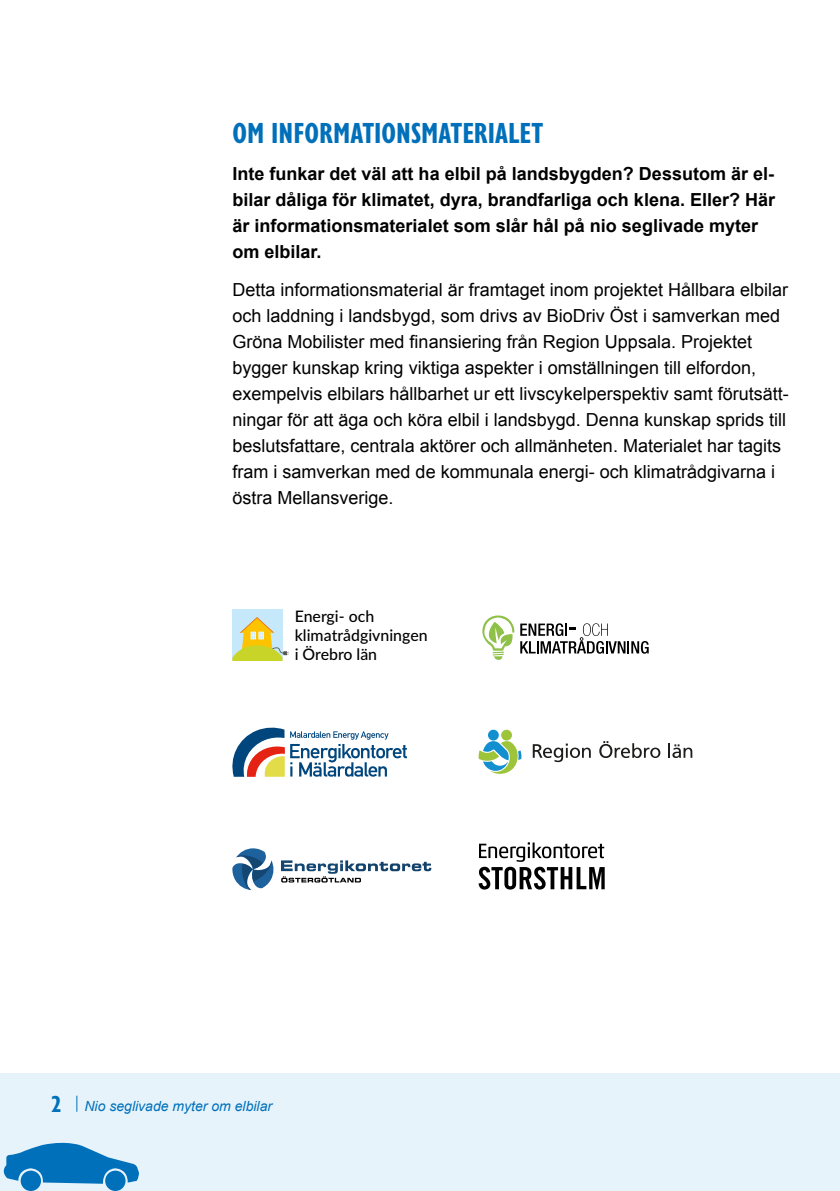
<style>
.page{position:relative;width:840px;height:1191px;background:#fff}
.page>*{position:absolute;margin:0;border:0;box-sizing:border-box;transform-origin:0 0}
.Rubrik_1{font:700 condensed 30px "Gill Sans Nova";color:#0070ba}
.Brödtext{font:18px/26px "Arial";color:#000}
.Brödtext-2{font:700 18px/26px "Arial";color:#000}
.t1{font:500 15.8px/19px "Lato";color:#000}
.t2{font:italic 14px "Arial";color:#0070ba}
.s1{font-family:"Gill Sans Nova";font-weight:700;font-style:normal;font-stretch:condensed;font-size:24px}
</style>
<div class="page">
<div style="left:0;top:1073px;width:839px;height:118px;background:#e6f3fb"></div>
<svg style="left:76px;top:1095px;width:1px;height:16px"></svg>
<div style="left:105px;top:1170px;width:20px;height:21px;background:#0070ba;border-radius:50%"></div>
<div style="left:21px;top:1170px;width:20px;height:21px;background:#0070ba;border-radius:50%"></div>
<svg style="left:3px;top:1142px;width:136px;height:41px"></svg>
<div style="left:232px;top:610px;width:50px;height:49px;background:#c6e8fb"></div>
<svg style="left:232px;top:617px;width:56px;height:43px"></svg>
<svg style="left:520px;top:623px;width:128px;height:30px"></svg>
<svg style="left:482px;top:615px;width:32px;height:45px"></svg>
<div style="left:487px;top:729px;width:11px;height:11px;background:#138fcf;border-radius:50%"></div>
<div style="left:501px;top:729px;width:10px;height:11px;background:#9ec53a;border-radius:50%"></div>
<svg style="left:478px;top:741px;width:43px;height:33px"></svg>
<svg style="left:532px;top:743px;width:58px;height:19px"></svg>
<svg style="left:599px;top:741px;width:61px;height:17px"></svg>
<svg style="left:668px;top:743px;width:24px;height:15px"></svg>
<svg style="left:232px;top:727px;width:175px;height:50px"></svg>
<svg style="left:232px;top:848px;width:42px;height:42px"></svg>
<svg style="left:281px;top:860px;width:150px;height:22px"></svg>
<svg style="left:478px;top:842px;width:126px;height:47px"></svg>
<p class="Rubrik_1" style="left:232px;top:113px;width:312px">OM INFORMATIONSMATERIALET</p>
<p class="Brödtext-2" style="left:232px;top:161px;width:544px">Inte funkar det väl att ha elbil på landsbygden? Dessutom är el&shy;bilar dåliga för klimatet, dyra, brandfarliga och klena. Eller? Här är informationsmaterialet som slår hål på nio seglivade myter om elbilar.</p>
<p class="Brödtext" style="left:232px;top:276px;width:557px">Detta informationsmaterial är framtaget inom projektet Hållbara elbilar och laddning i landsbygd, som drivs av BioDriv Öst i samverkan med Gröna Mobilister med finansiering från Region Uppsala. Projektet bygger kunskap kring viktiga aspekter i omställningen till elfordon, exempelvis elbilars hållbarhet ur ett livscykelperspektiv samt förutsätt&shy;ningar för att äga och köra elbil i landsbygd. Denna kunskap sprids till beslutsfattare, centrala aktörer och allmänheten. Materialet har tagits fram i samverkan med de kommunala energi- och klimatrådgivarna i östra Mellansverige.</p>
<p class="t1" style="left:294px;top:606px;width:134px">Energi- och klimatrådgivningen i Örebro län</p>
<p class="t2" style="left:51px;top:1097px;width:222px"><span class="s1">2</span> Nio seglivade myter om elbilar</p>
</div>
